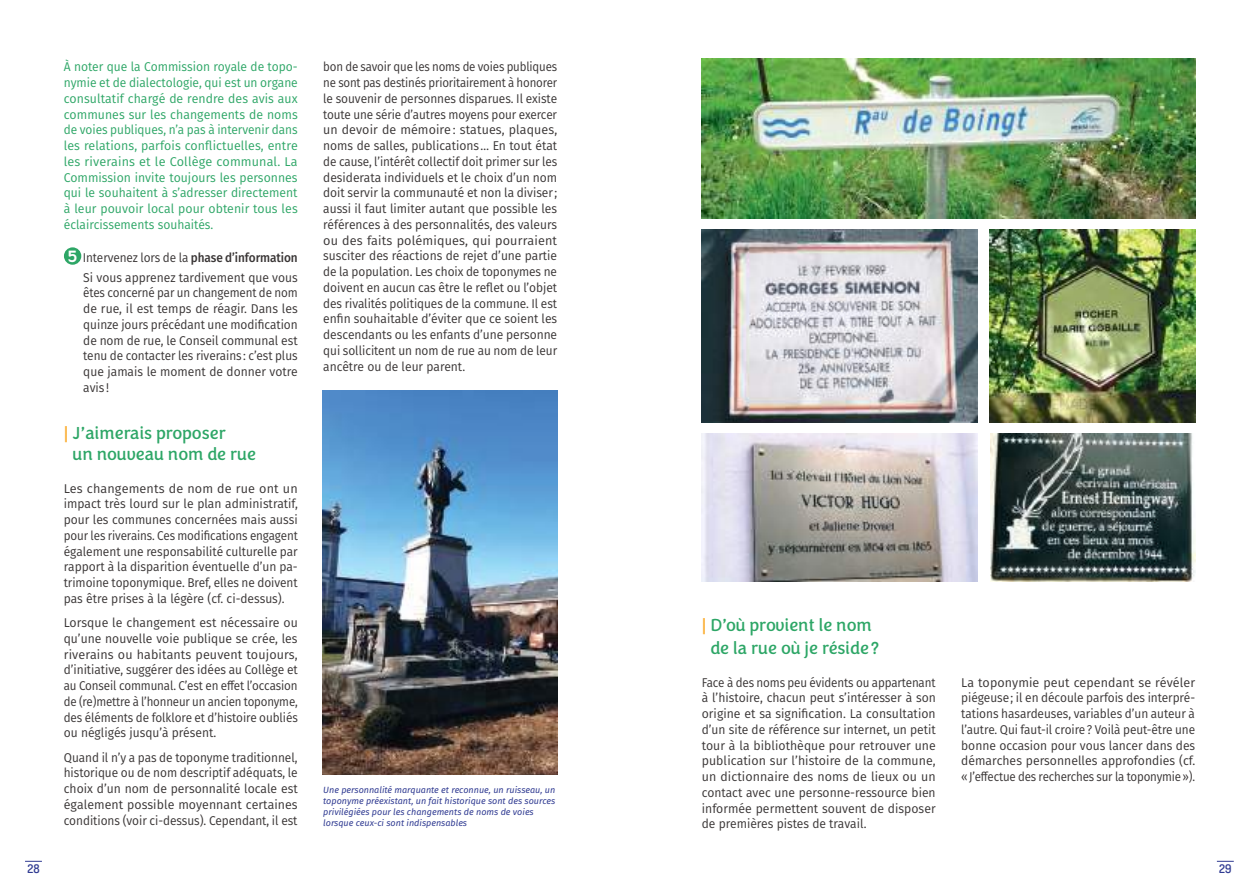
<style>
.page{position:relative;width:1259px;height:893px;background:#fff}
.page>*{position:absolute;margin:0;border:0;box-sizing:border-box;transform-origin:0 0}
.t1{font:18px/21px "Congenial";color:#2da666;scale:.95 1}
.t2{font:12.75px/15.8px "Fira Sans";letter-spacing:-.005em;color:#393535;text-align:justify}
.t3{font:12.75px/15.8px "Fira Sans";letter-spacing:-.005em;color:#393535;text-align:justify;scale:.91 1}
.t4{font:12.75px/15.8px "Fira Sans";letter-spacing:-.005em;color:#393535;text-align:justify;scale:.92 1}
.t5{font:12.75px/15.8px "Fira Sans";color:#2da666;text-align:justify;scale:.95 1}
.t6{font:12.75px/15.8px "Fira Sans";letter-spacing:-.005em;color:#393535;text-align:justify;scale:.94 1}
.t7{font:12.75px/20px "Fira Sans";letter-spacing:-.005em;color:#393535;text-align:right;scale:.93 1}
.t8{font:600 12px "Dosis";color:#303b92}
.t9{font:italic 9px/10.8px "Fira Sans";color:#303b92}
.s1{font-family:"Congenial";font-weight:500;font-size:16.95px;color:#fff}
.s2{font-weight:500}
.s3{color:#fbae34}
</style>
<div class="page">
<svg style="left:1216px;top:861px;width:17px;height:1px"></svg>
<svg style="left:25px;top:861px;width:17px;height:1px"></svg>
<div style="left:64px;top:247px;width:17px;height:18px;background:#2da666;border-radius:50%"></div>
<img style="left:323px;top:390px;width:234px;height:385px">
<img style="left:702px;top:58px;width:493px;height:160px">
<img style="left:702px;top:230px;width:275px;height:192px">
<img style="left:702px;top:434px;width:275px;height:147px">
<img style="left:990px;top:434px;width:205px;height:147px">
<img style="left:990px;top:230px;width:205px;height:192px">
<p class="t5" style="left:64px;top:59px;width:248px">À noter que la Commission royale de topo&shy;nymie et de dialectologie, qui est un organe consultatif chargé de rendre des avis aux communes sur les changements de noms de voies publiques, n’a pas à intervenir dans les relations, parfois conflictuelles, entre les riverains et le Collège communal. La Commission invite toujours les personnes qui le souhaitent à s’adresser directement à leur pouvoir local pour obtenir tous les éclaircissements souhaités.</p>
<p class="t7" style="left:68px;top:247px;width:249px"><span class="s1">5</span> Intervenez lors de la <span class="s2">phase d’information<br></span>Si vous apprenez tardivement que vous</p>
<p class="t4" style="left:83px;top:285px;width:235px">êtes concerné par un changement de nom de rue, il est temps de réagir. Dans les quinze jours précédant une modification de nom de rue, le Conseil communal est tenu de contacter les riverains : c’est plus que jamais le moment de donner votre avis !</p>
<h1 class="t1" style="left:72px;top:423px;width:195px;text-indent:-9px"><span class="s3">|</span> J’aimerais proposer<br>un nouveau nom de rue</h1>
<p class="t2" style="left:64px;top:480px;width:236px">Les changements de nom de rue ont un impact très lourd sur le plan administratif, pour les communes concernées mais aussi pour les riverains. Ces modifications engagent également une responsabilité culturelle par rapport à la disparition éventuelle d’un pa&shy;trimoine toponymique. Bref, elles ne doivent pas être prises à la légère (cf. ci-dessus).</p>
<p class="t2" style="left:64px;top:614px;width:235px">Lorsque le changement est nécessaire ou qu’une nouvelle voie publique se crée, les riverains ou habitants peuvent toujours, d’initiative, suggérer des idées au Collège et au Conseil communal. C’est en effet l’occasion de (re)mettre à l’honneur un ancien toponyme, des éléments de folklore et d’histoire oubliés ou négligés jusqu’à présent.</p>
<p class="t6" style="left:64px;top:749px;width:250px">Quand il n’y a pas de toponyme traditionnel, historique ou de nom descriptif adéquats, le choix d’un nom de personnalité locale est également possible moyennant certaines conditions (voir ci-dessus). Cependant, il est</p>
<p class="t3" style="left:323px;top:59px;width:259px">bon de savoir que les noms de voies publiques ne sont pas destinés prioritairement à honorer le souvenir de personnes disparues. Il existe toute une série d’autres moyens pour exercer un devoir de mémoire : statues, plaques, noms de salles, publications… En tout état de cause, l’intérêt collectif doit primer sur les desiderata individuels et le choix d’un nom doit servir la communauté et non la diviser; aussi il faut limiter autant que possible les références à des personnalités, des valeurs ou des faits polémiques, qui pourraient susciter des réactions de rejet d’une partie de la population. Les choix de toponymes ne doivent en aucun cas être le reflet ou l’objet des rivalités politiques de la commune. Il est enfin souhaitable d’éviter que ce soient les descendants ou les enfants d’une personne qui sollicitent un nom de rue au nom de leur ancêtre ou de leur parent.</p>
<p class="t9" style="left:323px;top:785px;width:233px">Une personnalité marquante et reconnue, un ruisseau, un toponyme préexistant, un fait historique sont des sources privilégiées pour les changements de noms de voies lorsque ceux-ci sont indispensables</p>
<h1 class="t1" style="left:702px;top:614px;width:188px;line-height:22.5px;text-align:center"><span class="s3">|</span> D’où provient le nom de la rue où je réside?</h1>
<p class="t4" style="left:702px;top:674px;width:256px">Face à des noms peu évidents ou appartenant à l’histoire, chacun peut s’intéresser à son origine et sa signification. La consultation d’un site de référence sur internet, un petit tour à la bibliothèque pour retrouver une publication sur l’histoire de la commune, un dictionnaire des noms de lieux ou un contact avec une personne-ressource bien informée permettent souvent de disposer de premières pistes de travail.</p>
<p class="t2" style="left:961px;top:674px;width:235px">La toponymie peut cependant se révéler piégeuse; il en découle parfois des interpré&shy;tations hasardeuses, variables d’un auteur à l’autre. Qui faut-il croire? Voilà peut-être une bonne occasion pour vous lancer dans des démarches personnelles approfondies (cf. «J’effectue des recherches sur la toponymie»).</p>
<p class="t8" style="left:27px;top:861px;width:14px">28</p>
<p class="t8" style="left:1219px;top:861px;width:14px">29</p>
</div>
